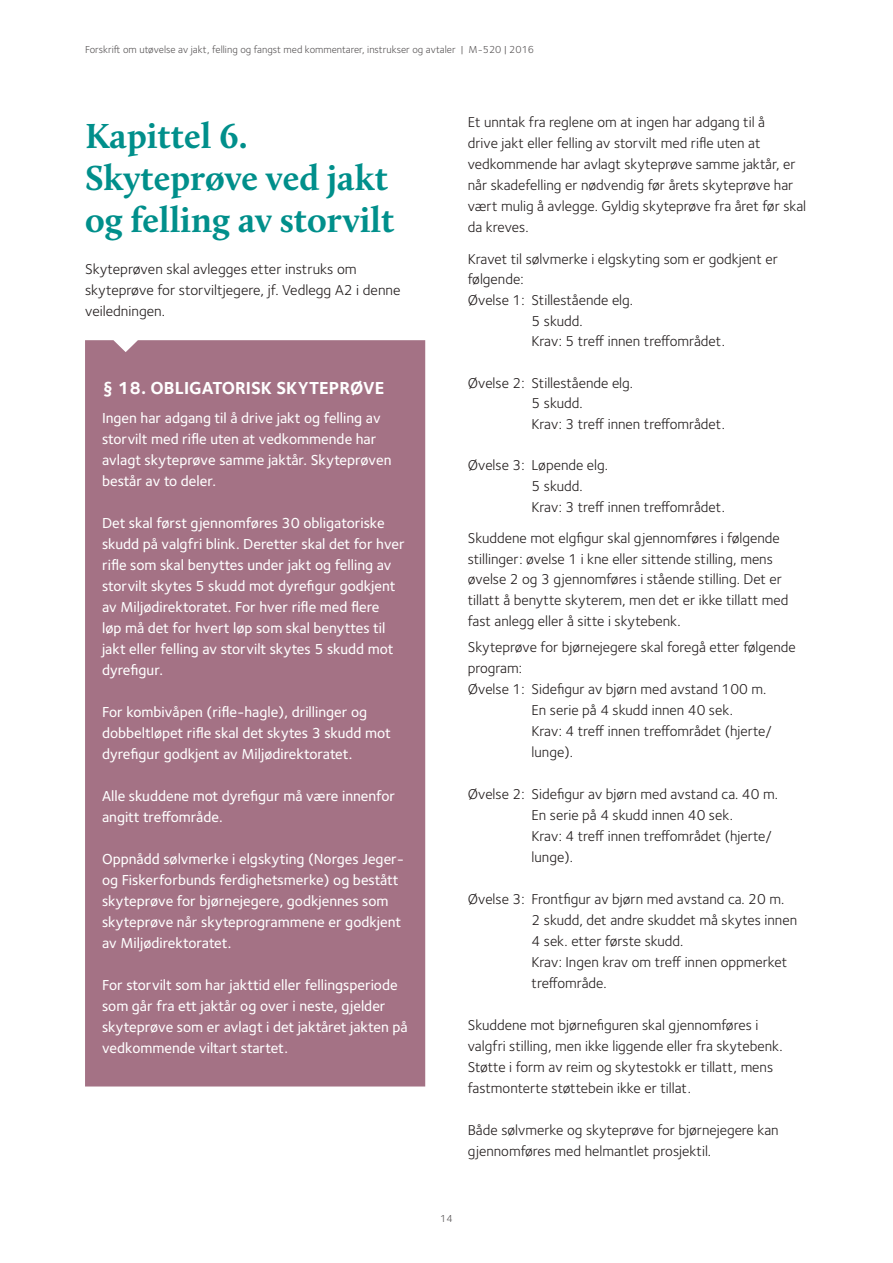
<style>
.page{position:relative;width:893px;height:1263px;background:#fff}
.page>*{position:absolute;margin:0;border:0;box-sizing:border-box;transform-origin:0 0}
.t1{font:700 36px/42px "Calluna";color:#008f8b}
.t2{font:700 18px "Foundry Sterling";color:#fff}
.t3{font:500 15px/21px "Foundry Sterling";color:#fff}
.t4{font:14.85px/21px "Foundry Sterling";color:#241f1f}
.t5{font:10.5px "Foundry Sterling";color:#5a5758}
</style>
<div class="page">
<div style="left:85px;top:340px;width:340px;height:746px;background:#a47285"></div>
<p class="t5" style="left:85px;top:43px;width:451px">Forskrift om utøvelse av jakt, felling og fangst med kommentarer, instrukser og avtaler | M-520 | 2016</p>
<h1 class="t1" style="left:85px;top:115px;width:311px">Kapittel 6.<br>Skyteprøve ved jakt og felling av storvilt</h1>
<p class="t4" style="left:85px;top:259px;width:317px">Skyteprøven skal avlegges etter instruks om skyteprøve for storviltjegere, jf. Vedlegg A2 i denne veiledningen.</p>
<p class="t2" style="left:102px;top:377px;width:284px">§ 18. OBLIGATORISK SKYTEPRØVE</p>
<p class="t3" style="left:102px;top:408px;width:291px">Ingen har adgang til å drive jakt og felling av storvilt med rifle uten at vedkommende har avlagt skyteprøve samme jaktår. Skyteprøven består av to deler.</p>
<p class="t3" style="left:102px;top:513px;width:304px">Det skal først gjennomføres 30 obligatoriske skudd på valgfri blink. Deretter skal det for hver rifle som skal benyttes under jakt og felling av storvilt skytes 5 skudd mot dyrefigur godkjent av Miljødirektoratet. For hver rifle med flere<br>løp må det for hvert løp som skal benyttes til jakt eller felling av storvilt skytes 5 skudd mot dyrefigur.</p>
<p class="t3" style="left:102px;top:702px;width:290px">For kombivåpen (rifle-hagle), drillinger og dobbeltløpet rifle skal det skytes 3 skudd mot dyrefigur godkjent av Miljødirektoratet.</p>
<p class="t3" style="left:102px;top:786px;width:295px">Alle skuddene mot dyrefigur må være innenfor angitt treffområde.</p>
<p class="t3" style="left:102px;top:849px;width:304px">Oppnådd sølvmerke i elgskyting (Norges Jeger&shy;og Fiskerforbunds ferdighetsmerke) og bestått skyteprøve for bjørnejegere, godkjennes som skyteprøve når skyteprogrammene er godkjent av Miljødirektoratet.</p>
<p class="t3" style="left:102px;top:975px;width:307px">For storvilt som har jakttid eller fellingsperiode som går fra ett jaktår og over i neste, gjelder skyteprøve som er avlagt i det jaktåret jakten på vedkommende viltart startet.</p>
<p class="t4" style="left:468px;top:112px;width:340px">Et unntak fra reglene om at ingen har adgang til å<br>drive jakt eller felling av storvilt med rifle uten at vedkommende har avlagt skyteprøve samme jaktår, er når skadefelling er nødvendig før årets skyteprøve har vært mulig å avlegge. Gyldig skyteprøve fra året før skal da kreves.</p>
<p class="t4" style="left:468px;top:248px;width:312px">Kravet til sølvmerke i elgskyting som er godkjent er</p>
<p class="t4" style="left:468px;top:269px;width:57px">følgende:</p>
<p class="t4" style="left:468px;top:290px;width:167px">Øvelse 1: Stillestående elg.</p>
<p class="t4" style="left:532px;top:310px;width:53px">5 skudd.</p>
<p class="t4" style="left:532px;top:331px;width:195px">Krav: 5 treff innen treffområdet.</p>
<p class="t4" style="left:532px;top:372px;width:195px;text-indent:-64px">Øvelse 2: Stillestående elg.<br>5 skudd.<br>Krav: 3 treff innen treffområdet.</p>
<p class="t4" style="left:532px;top:455px;width:195px;text-indent:-64px">Øvelse 3: Løpende elg.<br>5 skudd.<br>Krav: 3 treff innen treffområdet.</p>
<p class="t4" style="left:468px;top:528px;width:322px">Skuddene mot elgfigur skal gjennomføres i følgende stillinger: øvelse 1 i kne eller sittende stilling, mens øvelse 2 og 3 gjennomføres i stående stilling. Det er tillatt å benytte skyterem, men det er ikke tillatt med fast anlegg eller å sitte i skytebenk.</p>
<p class="t4" style="left:468px;top:637px;width:330px">Skyteprøve for bjørnejegere skal foregå etter følgende</p>
<p class="t4" style="left:468px;top:658px;width:56px">program:</p>
<p class="t4" style="left:468px;top:679px;width:300px">Øvelse 1: Sidefigur av bjørn med avstand 100 m.</p>
<p class="t4" style="left:532px;top:700px;width:203px">En serie på 4 skudd innen 40 sek.</p>
<p class="t4" style="left:532px;top:721px;width:242px">Krav: 4 treff innen treffområdet (hjerte/</p>
<p class="t4" style="left:531px;top:742px;width:43px">lunge).</p>
<p class="t4" style="left:531px;top:784px;width:248px;text-indent:-64px">Øvelse 2: Sidefigur av bjørn med avstand ca. 40 m.<br>En serie på 4 skudd innen 40 sek.<br>Krav: 4 treff innen treffområdet (hjerte/ lunge).</p>
<p class="t4" style="left:531px;top:889px;width:267px;text-indent:-64px">Øvelse 3: Frontfigur av bjørn med avstand ca. 20 m.<br>2 skudd, det andre skuddet må skytes innen 4 sek. etter første skudd.<br>Krav: Ingen krav om treff innen oppmerket treffområde.</p>
<p class="t4" style="left:468px;top:1015px;width:316px">Skuddene mot bjørnefiguren skal gjennomføres i valgfri stilling, men ikke liggende eller fra skytebenk.<br>Støtte i form av reim og skytestokk er tillatt, mens fastmonterte støttebein ikke er tillat.</p>
<p class="t4" style="left:468px;top:1120px;width:312px">Både sølvmerke og skyteprøve for bjørnejegere kan gjennomføres med helmantlet prosjektil.</p>
<p class="t5" style="left:440px;top:1212px;width:14px">14</p>
</div>
